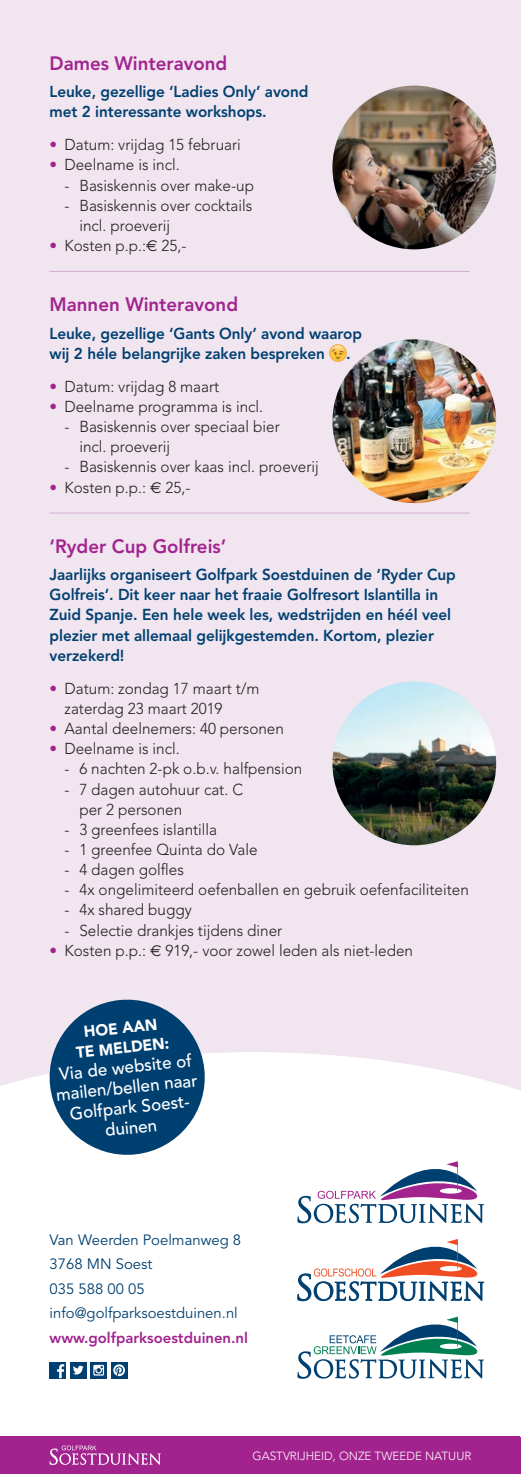
<style>
.page{position:relative;width:521px;height:1474px;background:#fff}
.page>*{position:absolute;margin:0;border:0;box-sizing:border-box;transform-origin:0 0}
.t1{font:800 19.25px "Avenir LT Std";color:#a2238e}
.t2{font:500 17.5px/20.1px "Avenir LT Std";color:#fff;text-align:center}
.t3{font:300 15.75px/20.1px "Avenir LT Std";color:#231f20}
.t4{font:800 15.75px/20.1px "Avenir LT Std";letter-spacing:-.005em;color:#004071}
.t5{font:900 15.75px/20.1px "Avenir LT Std";color:#fff;text-align:center}
.t6{font:14.88px/24.5px "Avenir LT Std";color:#004071}
.t7{font:800 14.88px "Avenir LT Std";color:#a2238e}
.t8{font:300 11.72px "Avenir LT Std";color:#fff}
.s1{color:#a2238e}
.s2{font-family:"Euro Sans";font-weight:400}
</style>
<div class="page">
<div style="left:0;top:0;width:521px;height:1473px;background:#f1e5f0"></div>
<div style="left:0;top:1052px;width:520px;height:384px;background:#fff"></div>
<svg style="left:297px;top:1137px;width:187px;height:86px;background:#dad8e6"></svg>
<div style="left:0;top:1436px;width:521px;height:37px;background:#a2238e"></div>
<svg style="left:50px;top:1445px;width:111px;height:19px"></svg>
<div style="left:70px;top:1361px;width:16px;height:17px;background:#004071"></div>
<svg style="left:73px;top:1365px;width:11px;height:9px"></svg>
<div style="left:50px;top:1361px;width:16px;height:17px;background:#004071"></div>
<svg style="left:57px;top:1364px;width:7px;height:14px"></svg>
<div style="left:111px;top:1361px;width:16px;height:17px;background:#004071"></div>
<svg style="left:113px;top:1364px;width:12px;height:12px"></svg>
<svg style="left:91px;top:1361px;width:16px;height:17px"></svg>
<hr style="left:520px;top:1090px;width:1px;height:346px;background:#fff">
<svg style="left:297px;top:1316px;width:187px;height:62px;background:#b8d0d4"></svg>
<svg style="left:297px;top:1239px;width:187px;height:61px;background:#cec9ce"></svg>
<hr style="left:50px;top:271px;width:420px;height:1px;background:#d4add0">
<hr style="left:50px;top:512px;width:420px;height:1px;background:#d4add0">
<img style="left:329px;top:344px;width:17px;height:17px">
<img style="left:332px;top:86px;width:164px;height:163px;border-radius:82px">
<img style="left:332px;top:681px;width:164px;height:164px;border-radius:82px">
<img style="left:332px;top:339px;width:164px;height:164px;border-radius:82px">
<svg style="left:46px;top:999px;width:163px;height:159px;background:#437095"></svg>
<p class="t1" style="left:50px;top:52px;width:179px">Dames Winteravond</p>
<p class="t4" style="left:50px;top:81px;width:260px">Leuke, gezellige ‘Ladies Only’ avond met 2 interessante workshops.</p>
<p class="t3" style="left:50px;top:135px;width:193px"><span class="s1">•</span> Datum: vrijdag 15 februari</p>
<p class="t3" style="left:50px;top:155px;width:132px"><span class="s1">•</span> Deelname is incl.</p>
<p class="t3" style="left:64px;top:175px;width:191px">- Basiskennis over make-up</p>
<p class="t3" style="left:79px;top:195px;width:174px;text-indent:-15px">- Basiskennis over cocktails incl. proeverij</p>
<p class="t3" style="left:50px;top:235px;width:138px"><span class="s1">•</span> Kosten p.p.:<span class="s2">€</span> 25,-</p>
<p class="t1" style="left:50px;top:293px;width:190px">Mannen Winteravond</p>
<p class="t4" style="left:50px;top:323px;width:314px">Leuke, gezellige ‘Gants Only’ avond waarop wij 2 héle belangrijke zaken bespreken</p>
<p class="t4" style="left:346px;top:343px;width:6px">.</p>
<p class="t3" style="left:50px;top:376px;width:171px"><span class="s1">•</span> Datum: vrijdag 8 maart</p>
<p class="t3" style="left:50px;top:396px;width:215px"><span class="s1">•</span> Deelname programma is incl.</p>
<p class="t3" style="left:79px;top:417px;width:202px;text-indent:-15px">- Basiskennis over speciaal bier incl. proeverij</p>
<p class="t3" style="left:64px;top:457px;width:256px">- Basiskennis over kaas incl. proeverij</p>
<p class="t3" style="left:50px;top:477px;width:142px"><span class="s1">•</span> Kosten p.p.: <span class="s2">€</span> 25,-</p>
<p class="t1" style="left:50px;top:535px;width:178px">‘Ryder Cup Golfreis’</p>
<p class="t4" style="left:50px;top:564px;width:408px">Jaarlijks organiseert Golfpark Soestduinen de ‘Ryder Cup Golfreis’. Dit keer naar het fraaie Golfresort Islantilla in Zuid Spanje. Een hele week les, wedstrijden en héél veel plezier met allemaal gelijkgestemden. Kortom, plezier verzekerd!</p>
<p class="t3" style="left:64px;top:678px;width:197px;text-indent:-15px"><span class="s1">•</span> Datum: zondag 17 maart t/m zaterdag 23 maart 2019</p>
<p class="t3" style="left:50px;top:718px;width:236px"><span class="s1">•</span> Aantal deelnemers: 40 personen</p>
<p class="t3" style="left:50px;top:739px;width:132px"><span class="s1">•</span> Deelname is incl.</p>
<p class="t3" style="left:64px;top:759px;width:239px">- 6 nachten 2-pk o.b.v. halfpension</p>
<p class="t3" style="left:79px;top:779px;width:165px;text-indent:-15px">- 7 dagen autohuur cat. C per 2 personen</p>
<p class="t3" style="left:64px;top:819px;width:154px">- 3 greenfees islantilla</p>
<p class="t3" style="left:64px;top:839px;width:194px">- 1 greenfee Quinta do Vale</p>
<p class="t3" style="left:64px;top:859px;width:121px">- 4 dagen golfles</p>
<p class="t3" style="left:64px;top:879px;width:406px">- 4x ongelimiteerd oefenballen en gebruik oefenfaciliteiten</p>
<p class="t3" style="left:64px;top:900px;width:129px">- 4x shared buggy</p>
<p class="t3" style="left:64px;top:920px;width:219px">- Selectie drankjes tijdens diner</p>
<p class="t3" style="left:50px;top:940px;width:365px"><span class="s1">•</span> Kosten p.p.: <span class="s2">€</span> 919,- voor zowel leden als niet-leden</p>
<p class="t5" style="left:73px;top:1022px;width:95px;rotate:-6deg">HOE AAN<br>TE MELDEN:</p>
<p class="t2" style="left:53px;top:1065px;width:143px;rotate:-6deg">Via de website of mailen/bellen naar<br>Golfpark Soest&shy;duinen</p>
<p class="t6" style="left:50px;top:1227px;width:193px">Van Weerden Poelmanweg 8<br>3768 MN Soest<br>035 588 00 05 info@golfparksoestduinen.nl</p>
<p class="t7" style="left:50px;top:1328px;width:200px">www.golfparksoestduinen.nl</p>
<p class="t8" style="left:252px;top:1448px;width:220px">GASTVRIJHEID, ONZE TWEEDE NATUUR</p>
</div>
